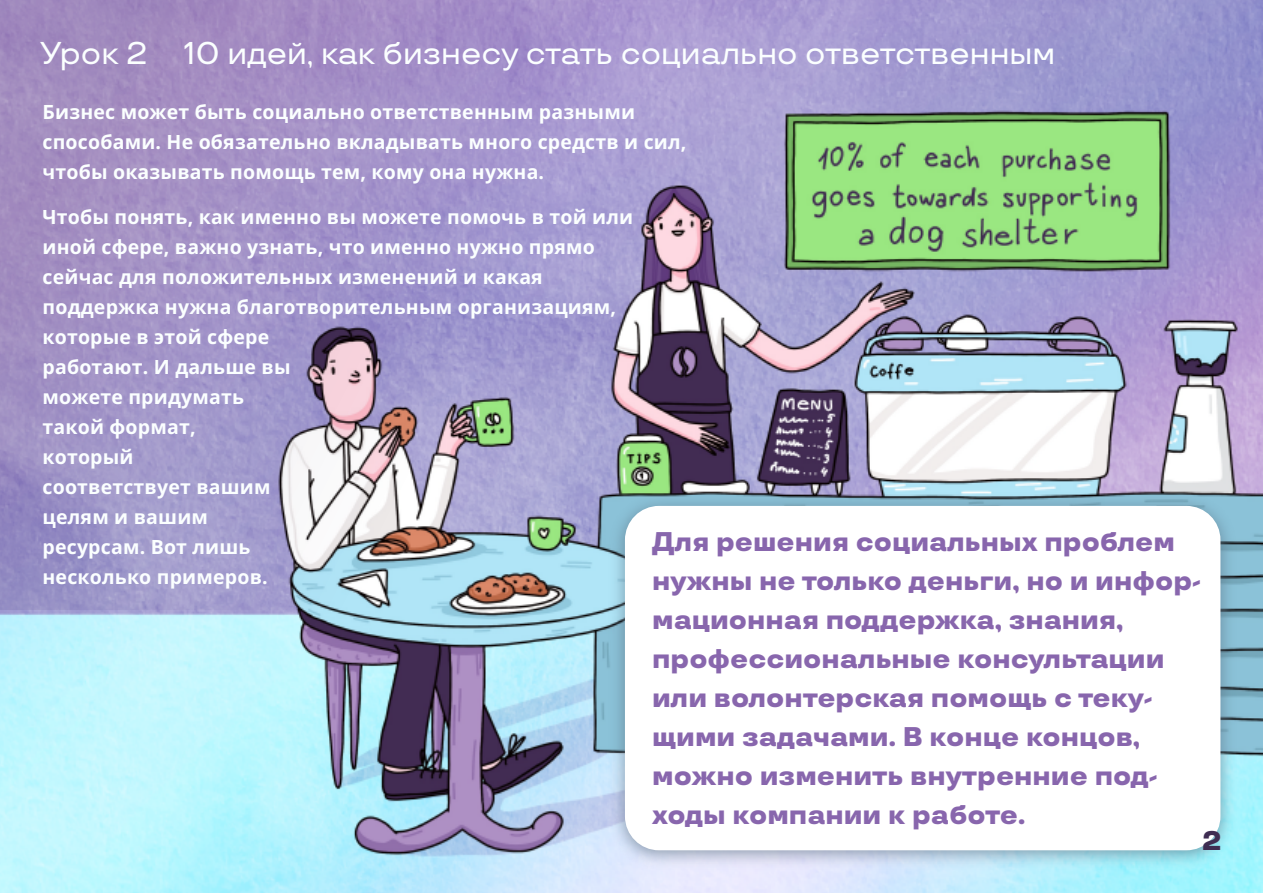
<style>
.page{position:relative;width:1263px;height:893px;background:#fff}
.page>*{position:absolute;margin:0;border:0;box-sizing:border-box;transform-origin:0 0}
.t1{font:500 31.5px "TT Travels Trl";color:#fbffff}
.t2{font:800 27px/39px "TT Travels Trl";color:#8866ad}
.t3{font:800 27px "TT Travels Trl";color:#3f2d52}
.t4{font:700 19.5px/30px "Open Sans";letter-spacing:.01em;color:#fbffff}
</style>
<div class="page">
<img style="left:0;top:0;width:1263px;height:893px">
<img style="left:571px;top:454px;width:692px;height:439px">
<div style="left:625px;top:506px;width:595px;height:344px;background:#fff;border-radius:34px"></div>
<svg style="left:0;top:0;width:597px;height:609px"></svg>
<h1 class="t1" style="left:40px;top:34px;width:1017px">Урок 2 10 идей, как бизнесу стать социально ответственным</h1>
<p class="t4" style="left:43px;top:97px;width:645px">Бизнес может быть социально ответственным разными способами. Не обязательно вкладывать много средств и сил, чтобы оказывать помощь тем, кому она нужна.</p>
<p class="t4" style="left:43px;top:201px;width:592px">Чтобы понять, как именно вы можете помочь в той или иной сфере, важно узнать, что именно нужно прямо сейчас для положительных изменений и какая поддержка нужна благотворительным организациям, которые в этой сфере<br>работают. И дальше вы<br>можете придумать<br>такой формат,<br>который<br>соответствует вашим<br>целям и вашим<br>ресурсам. Вот лишь<br>несколько примеров.</p>
<p class="t2" style="left:652px;top:523px;width:550px">Для решения социальных проблем нужны не только деньги, но и инфор&shy;мационная поддержка, знания, профессиональные консультации или волонтерская помощь с теку&shy;щими задачами. В конце концов, можно изменить внутренние под&shy;ходы компании к работе.</p>
<h2 class="t3" style="left:1202px;top:824px;width:22px">2</h2>
</div>
